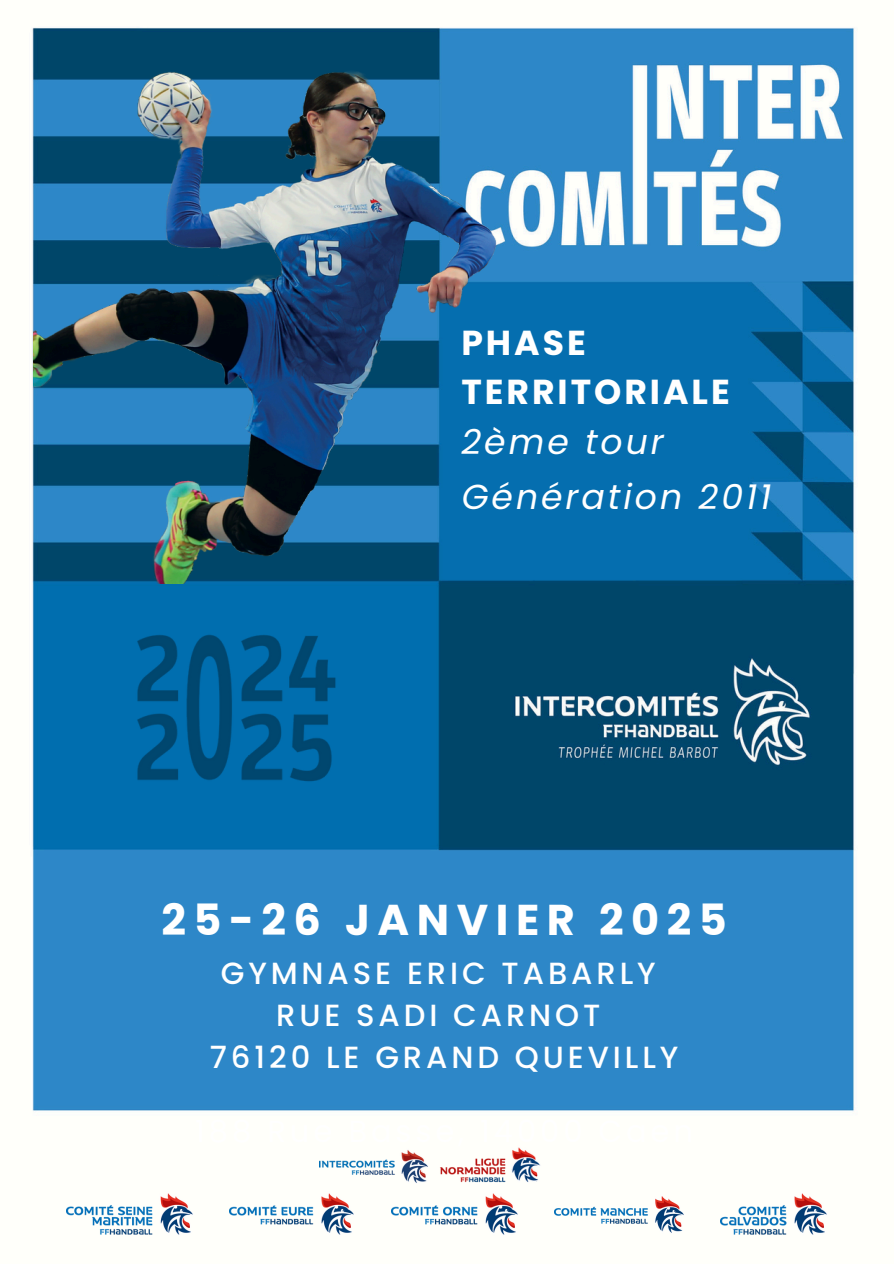
<style>
.page{position:relative;width:894px;height:1264px;background:#fff}
.page>*{position:absolute;margin:0;border:0;box-sizing:border-box;transform-origin:0 0}
.t1{font:700 43.05px "Poppins";letter-spacing:.175em;color:#fff}
.t2{font:italic 34.65px "Poppins";letter-spacing:.085em;color:#fff}
.t3{font:700 34.65px/48.4px "Poppins";letter-spacing:.085em;color:#fff}
.t4{font:500 30.6px/42.2px "Poppins";letter-spacing:.125em;color:#fff;text-align:center}
</style>
<div class="page">
<img style="left:32px;top:27px;width:826px;height:1187px">
<img style="left:77px;top:604px;width:356px;height:219px">
<img style="left:33px;top:34px;width:492px;height:549px">
<img style="left:66px;top:1191px;width:128px;height:44px">
<img style="left:720px;top:1191px;width:107px;height:44px">
<img style="left:230px;top:1191px;width:125px;height:44px">
<img style="left:391px;top:1191px;width:127px;height:44px">
<img style="left:554px;top:1194px;width:130px;height:39px">
<img style="left:436px;top:1144px;width:106px;height:43px">
<img style="left:319px;top:1147px;width:109px;height:36px">
<p class="t3" style="left:461px;top:319px;width:270px">PHASE<br>TERRITORIALE</p>
<h2 class="t2" style="left:461px;top:418px;width:204px">2ème tour</h2>
<h3 class="t2" style="left:461px;top:472px;width:311px">Génération 2011</h3>
<h3 class="t1" style="left:161px;top:890px;width:567px">25-26 JANVIER 2025</h3>
<p class="t4" style="left:210px;top:951px;width:470px">GYMNASE ERIC TABARLY<br>RUE SADI CARNOT<br>76120 LE GRAND QUEVILLY</p>
</div>
